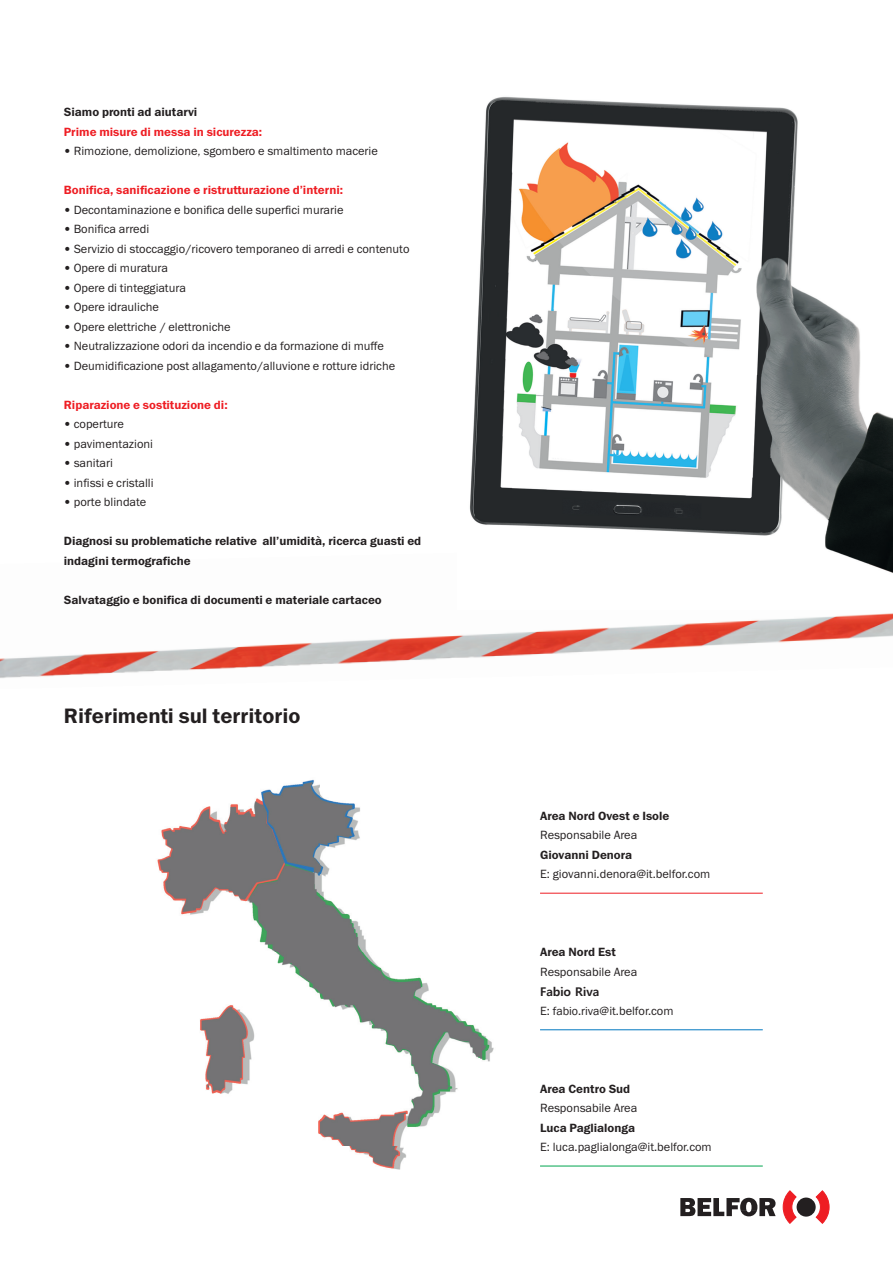
<style>
.page{position:relative;width:893px;height:1263px;background:#fff}
.page>*{position:absolute;margin:0;border:0;box-sizing:border-box;transform-origin:0 0}
.t1{font:21px "Franklin Gothic Demi ITC";color:#231f20}
.t2{font:12px "Franklin Gothic Book ITC";color:#231f20}
.t3{font:12px/19.5px "Franklin Gothic Demi ITC";color:#231f20}
.t4{font:12px "Franklin Gothic Demi ITC";color:#ee1d23}
.t5{font:700 12px "Malgun Gothic";color:#231f20}
.s1{font-family:"Franklin Gothic"}
</style>
<div class="page">
<svg style="left:680px;top:1198px;width:96px;height:18px"></svg>
<div style="left:797px;top:1197px;width:19px;height:19px;background:#231f20;border-radius:50%"></div>
<svg style="left:783px;top:1191px;width:13px;height:32px"></svg>
<svg style="left:816px;top:1191px;width:13px;height:32px"></svg>
<img style="left:0;top:613px;width:893px;height:65px">
<img style="left:470px;top:97px;width:423px;height:476px">
<img style="left:157px;top:779px;width:337px;height:391px">
<hr style="left:540px;top:893px;width:223px;height:1px;background:#ee1d23">
<hr style="left:540px;top:1029px;width:223px;height:1px;background:#0077c0">
<hr style="left:540px;top:1166px;width:223px;height:1px;background:#00a54f">
<p class="t3" style="left:64px;top:103px;width:135px">Siamo pronti ad aiutarvi</p>
<p class="t4" style="left:64px;top:125px;width:200px">Prime misure di messa in sicurezza:</p>
<p class="t2" style="left:64px;top:143px;width:316px">• Rimozione, demolizione, sgombero e smaltimento macerie</p>
<p class="t4" style="left:64px;top:183px;width:281px">Bonifica, sanificazione e ristrutturazione d’interni:</p>
<p class="t2" style="left:64px;top:202px;width:281px">• Decontaminazione e bonifica delle superfici murarie</p>
<p class="t2" style="left:64px;top:221px;width:87px">• Bonifica arredi</p>
<p class="t2" style="left:64px;top:241px;width:347px">• Servizio di stoccaggio/ricovero temporaneo di arredi e contenuto</p>
<p class="t2" style="left:64px;top:260px;width:106px">• Opere di muratura</p>
<p class="t2" style="left:64px;top:280px;width:124px">• Opere di tinteggiatura</p>
<p class="t2" style="left:64px;top:299px;width:97px">• Opere idrauliche</p>
<p class="t2" style="left:64px;top:319px;width:168px">• Opere elettriche / elettroniche</p>
<p class="t2" style="left:64px;top:338px;width:322px">• Neutralizzazione odori da incendio e da formazione di muffe</p>
<p class="t2" style="left:64px;top:358px;width:333px">• Deumidificazione post allagamento/alluvione e rotture idriche</p>
<p class="t4" style="left:64px;top:398px;width:165px">Riparazione e sostituzione di:</p>
<p class="t2" style="left:64px;top:416px;width:62px">• coperture</p>
<p class="t2" style="left:64px;top:436px;width:91px">• pavimentazioni</p>
<p class="t2" style="left:64px;top:455px;width:51px">• sanitari</p>
<p class="t2" style="left:64px;top:475px;width:91px">• infissi e cristalli</p>
<p class="t2" style="left:64px;top:494px;width:84px">• porte blindate</p>
<p class="t3" style="left:64px;top:532px;width:359px">Diagnosi su problematiche relative all’umidità, ricerca guasti ed indagini termografiche</p>
<p class="t3" style="left:64px;top:590px;width:319px">Salvataggio e bonifica di documenti e materiale cartaceo</p>
<h1 class="t1" style="left:64px;top:703px;width:238px">Riferimenti sul territorio</h1>
<p class="t3" style="left:540px;top:806px;width:131px">Area Nord Ovest e Isole</p>
<p class="t2" style="left:540px;top:827px;width:99px">Responsabile Area</p>
<p class="t3" style="left:540px;top:845px;width:94px">Giovanni Denora</p>
<p class="t2" style="left:540px;top:866px;width:172px">E: giovanni.denora@it.belfor.com</p>
<p class="t3" style="left:540px;top:943px;width:77px">Area Nord Est</p>
<p class="t2" style="left:540px;top:964px;width:99px">Responsabile Area</p>
<p class="t5" style="left:540px;top:983px;width:61px">Fabio Riva</p>
<p class="t2" style="left:540px;top:1003px;width:135px">E: <span class="s1">fabio</span>.<span class="s1">riva</span>@it.belfor.com</p>
<p class="t3" style="left:540px;top:1079px;width:92px">Area Centro Sud</p>
<p class="t2" style="left:540px;top:1100px;width:99px">Responsabile Area</p>
<p class="t3" style="left:540px;top:1118px;width:97px">Luca Paglialonga</p>
<p class="t2" style="left:540px;top:1139px;width:173px">E: luca.paglialonga@it.belfor.com</p>
</div>
